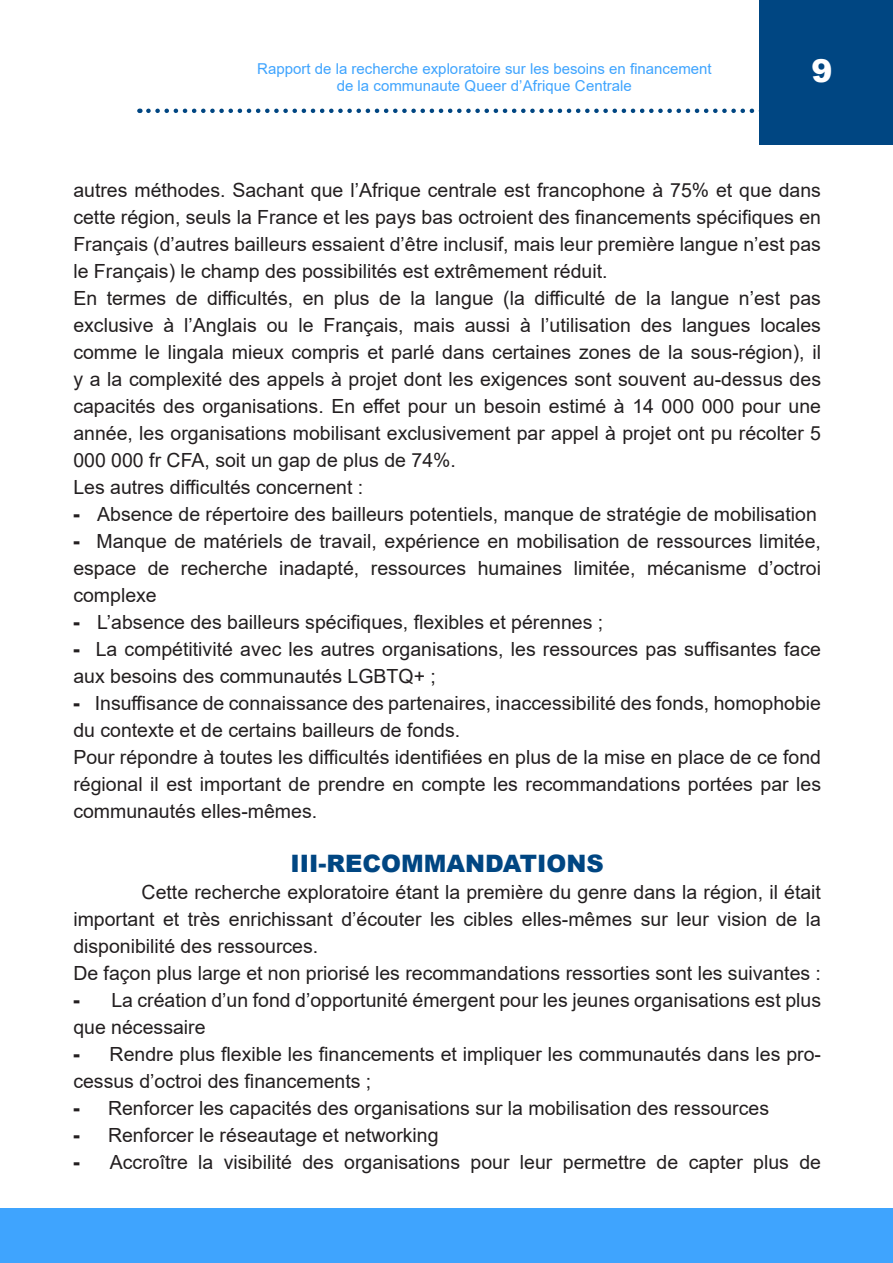
<style>
.page{position:relative;width:893px;height:1263px;background:#fff}
.page>*{position:absolute;margin:0;border:0;box-sizing:border-box;transform-origin:0 0}
.t1{font:900 31.5px "Arial";color:#fff}
.t2{font:900 24px "Arial";color:#004682}
.t3{font:19.5px/27px "Arial";color:#231f20;text-align:justify}
.t4{font:15px/16.5px "Arial";color:#3fa4fe;text-align:center}
.s1{font-weight:900}
</style>
<div class="page">
<div style="left:760px;top:0;width:133px;height:145px;background:#004682"></div>
<svg style="left:148px;top:109px;width:612px;height:4px"></svg>
<div style="left:0;top:1209px;width:893px;height:54px;background:#3fa4fe"></div>
<p class="t4" style="left:257px;top:60px;width:456px">Rapport de la recherche exploratoire sur les besoins en financement de la communaute Queer d’Afrique Centrale</p>
<h1 class="t1" style="left:811px;top:48px;width:23px">9</h1>
<p class="t3" style="left:73px;top:177px;width:749px">autres méthodes. Sachant que l’Afrique centrale est francophone à 75% et que dans cette région, seuls la France et les pays bas octroient des financements spécifiques en Français (d’autres bailleurs essaient d’être inclusif, mais leur première langue n’est pas le Français) le champ des possibilités est extrêmement réduit.</p>
<p class="t3" style="left:73px;top:285px;width:749px">En termes de difficultés, en plus de la langue (la difficulté de la langue n’est pas exclusive à l’Anglais ou le Français, mais aussi à l’utilisation des langues locales comme le lingala mieux compris et parlé dans certaines zones de la sous-région), il y a la complexité des appels à projet dont les exigences sont souvent au-dessus des capacités des organisations. En effet pour un besoin estimé à 14 000 000 pour une année, les organisations mobilisant exclusivement par appel à projet ont pu récolter 5<br>000 000 fr CFA, soit un gap de plus de 74%.</p>
<p class="t3" style="left:73px;top:474px;width:291px">Les autres difficultés concernent :</p>
<p class="t3" style="left:73px;top:501px;width:745px"><span class="s1">-</span> Absence de répertoire des bailleurs potentiels, manque de stratégie de mobilisation</p>
<p class="t3" style="left:73px;top:528px;width:749px"><span class="s1">-</span> Manque de matériels de travail, expérience en mobilisation de ressources limitée, espace de recherche inadapté, ressources humaines limitée, mécanisme d’octroi complexe</p>
<p class="t3" style="left:73px;top:609px;width:531px"><span class="s1">-</span> L’absence des bailleurs spécifiques, flexibles et pérennes ;</p>
<p class="t3" style="left:73px;top:636px;width:749px"><span class="s1">-</span> La compétitivité avec les autres organisations, les ressources pas suffisantes face aux besoins des communautés LGBTQ+ ;</p>
<p class="t3" style="left:73px;top:690px;width:749px"><span class="s1">-</span> Insuffisance de connaissance des partenaires, inaccessibilité des fonds, homophobie du contexte et de certains bailleurs de fonds.</p>
<p class="t3" style="left:73px;top:744px;width:749px">Pour répondre à toutes les difficultés identifiées en plus de la mise en place de ce fond régional il est important de prendre en compte les recommandations portées par les communautés elles-mêmes.</p>
<p class="t2" style="left:291px;top:846px;width:315px">III-RECOMMANDATIONS</p>
<p class="t3" style="left:73px;top:879px;width:749px;text-indent:68px">Cette recherche exploratoire étant la première du genre dans la région, il était important et très enrichissant d’écouter les cibles elles-mêmes sur leur vision de la disponibilité des ressources.</p>
<p class="t3" style="left:73px;top:960px;width:749px">De façon plus large et non priorisé les recommandations ressorties sont les suivantes :</p>
<p class="t3" style="left:73px;top:987px;width:749px"><span class="s1">-</span> La création d’un fond d’opportunité émergent pour les jeunes organisations est plus que nécessaire</p>
<p class="t3" style="left:73px;top:1041px;width:749px"><span class="s1">-</span> Rendre plus flexible les financements et impliquer les communautés dans les pro&shy;cessus d’octroi des financements ;</p>
<p class="t3" style="left:73px;top:1095px;width:697px"><span class="s1">-</span> Renforcer les capacités des organisations sur la mobilisation des ressources</p>
<p class="t3" style="left:73px;top:1122px;width:367px"><span class="s1">-</span> Renforcer le réseautage et networking</p>
<p class="t3" style="left:73px;top:1149px;width:749px"><span class="s1">-</span> Accroître la visibilité des organisations pour leur permettre de capter plus de</p>
</div>
